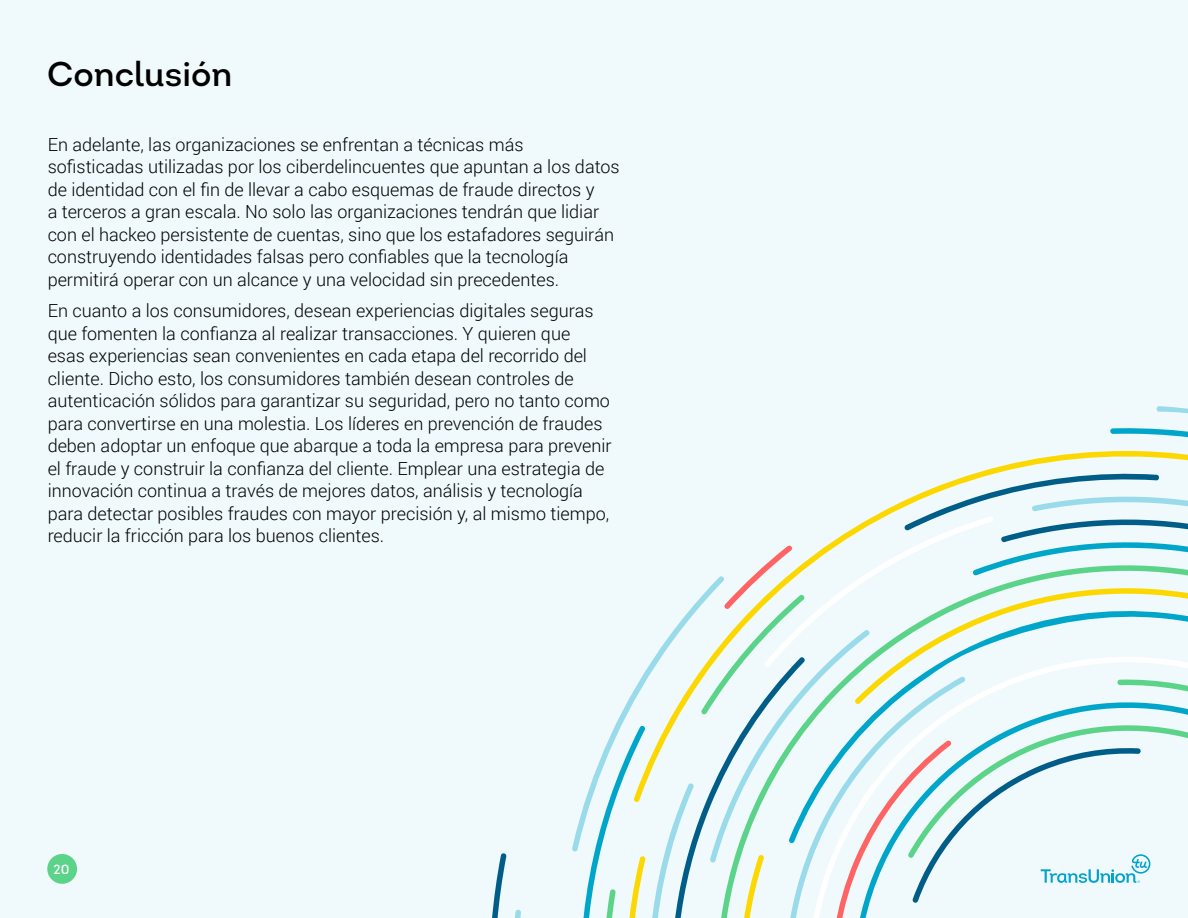
<style>
.page{position:relative;width:1188px;height:918px;background:#f0fafc}
.page>*{position:absolute;margin:0;border:0;box-sizing:border-box;transform-origin:0 0}
.t1{font:600 34.5px "Intro";color:#000}
.t2{font:300 18px/22.5px "Roboto";color:#000}
.t3{font:600 13.35px "Intro";color:#fff}
</style>
<div class="page">
<div style="left:47px;top:854px;width:30px;height:30px;background:#5bd489;border-radius:50%"></div>
<svg style="left:492px;top:406px;width:696px;height:512px"></svg>
<h1 class="t1" style="left:47px;top:52px;width:187px">Conclusión</h1>
<p class="t2" style="left:48px;top:133px;width:573px">En adelante, las organizaciones se enfrentan a técnicas más sofisticadas utilizadas por los ciberdelincuentes que apuntan a los datos de identidad con el fin de llevar a cabo esquemas de fraude directos y<br>a terceros a gran escala. No solo las organizaciones tendrán que lidiar con el hackeo persistente de cuentas, sino que los estafadores seguirán construyendo identidades falsas pero confiables que la tecnología permitirá operar con un alcance y una velocidad sin precedentes.</p>
<p class="t2" style="left:48px;top:299px;width:565px">En cuanto a los consumidores, desean experiencias digitales seguras que fomenten la confianza al realizar transacciones. Y quieren que esas experiencias sean convenientes en cada etapa del recorrido del cliente. Dicho esto, los consumidores también desean controles de autenticación sólidos para garantizar su seguridad, pero no tanto como para convertirse en una molestia. Los líderes en prevención de fraudes deben adoptar un enfoque que abarque a toda la empresa para prevenir el fraude y construir la confianza del cliente. Emplear una estrategia de innovación continua a través de mejores datos, análisis y tecnología para detectar posibles fraudes con mayor precisión y, al mismo tiempo, reducir la fricción para los buenos clientes.</p>
<p class="t3" style="left:54px;top:861px;width:17px">20</p>
</div>
